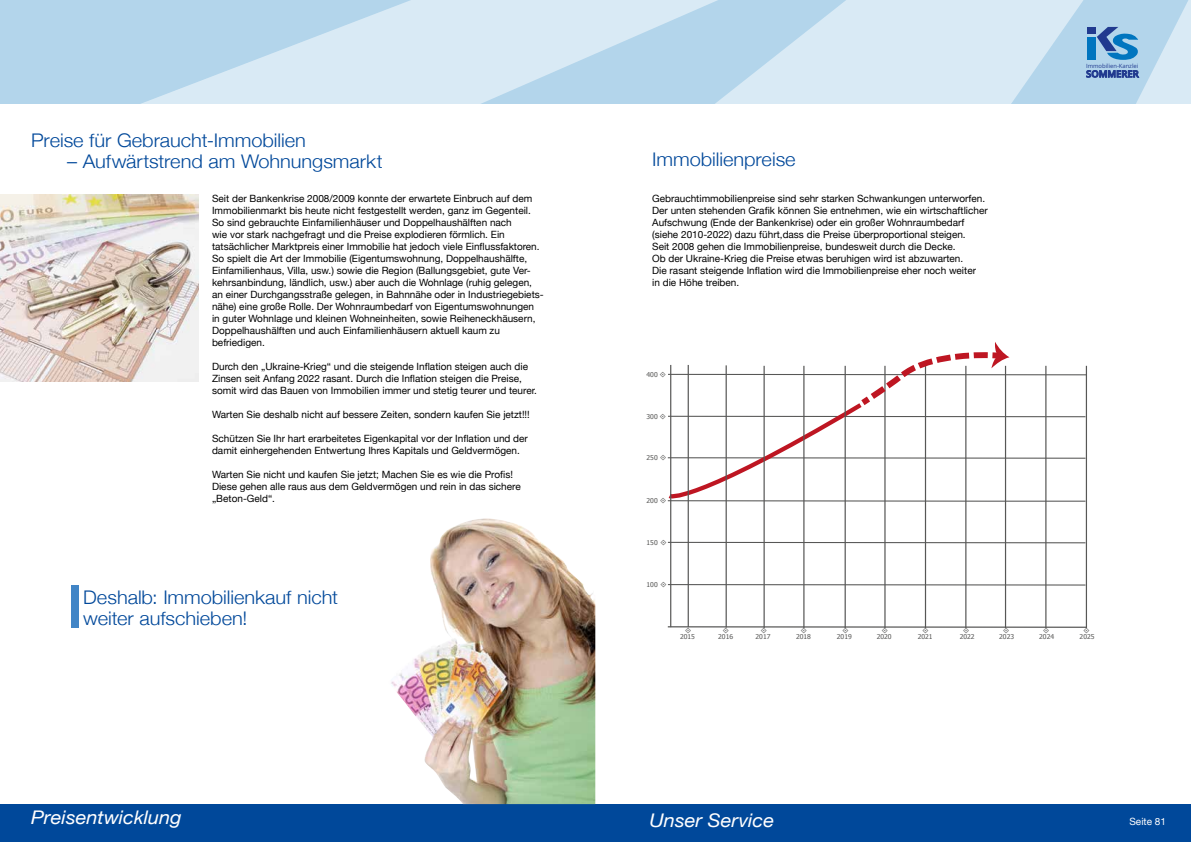
<style>
.page{position:relative;width:1191px;height:842px;background:#fff}
.page>*{position:absolute;margin:0;border:0;box-sizing:border-box;transform-origin:0 0}
.t1{font:300 18.8px/21px "Helvetica Neue";letter-spacing:-.005em;color:#00489a;scale:1.06 1}
.t2{font:italic 18.8px "Helvetica Neue";color:#fff;scale:1.06 1}
.t3{font:10px/12px "Helvetica Neue";color:#000}
.t4{font:10px "Helvetica Neue";color:#fff}
.t5{font:600 9.4px "Open Sans";color:#213a8f}
.t6{font:6.7px "Tahoma";color:#575756}
.t7{font:5.8px "Open Sans";color:#213a8f}
</style>
<div class="page">
<svg style="left:0;top:0;width:384px;height:104px;background:#bddaed"></svg>
<svg style="left:384px;top:0;width:438px;height:104px;background:#c9e1f0"></svg>
<svg style="left:822px;top:0;width:368px;height:104px;background:#c8e0f0"></svg>
<div style="left:0;top:804px;width:1191px;height:38px;background:#00489a"></div>
<img style="left:0;top:195px;width:199px;height:187px">
<div style="left:72px;top:585px;width:7px;height:43px;background:#4185c6"></div>
<img style="left:391px;top:518px;width:204px;height:286px">
<hr style="left:670px;top:365px;width:1px;height:262px;background:#575756">
<hr style="left:687px;top:365px;width:2px;height:262px;background:#575756">
<hr style="left:725px;top:365px;width:2px;height:263px;background:#575756">
<hr style="left:763px;top:366px;width:1px;height:262px;background:#575756">
<hr style="left:803px;top:366px;width:1px;height:262px;background:#575756">
<hr style="left:844px;top:366px;width:1px;height:262px;background:#575756">
<hr style="left:884px;top:366px;width:1px;height:262px;background:#575756">
<hr style="left:1005px;top:366px;width:1px;height:262px;background:#575756">
<hr style="left:1045px;top:366px;width:1px;height:262px;background:#575756">
<hr style="left:1085px;top:366px;width:2px;height:262px;background:#575756">
<hr style="left:925px;top:366px;width:1px;height:262px;background:#575756">
<hr style="left:965px;top:366px;width:1px;height:262px;background:#575756">
<svg style="left:667px;top:582px;width:419px;height:5px"></svg>
<svg style="left:667px;top:539px;width:419px;height:6px"></svg>
<svg style="left:667px;top:342px;width:420px;height:164px"></svg>
<svg style="left:667px;top:626px;width:419px;height:2px"></svg>
<p class="t7" style="left:1086px;top:61px;width:54px">Immobilien-Kanzlei</p>
<h1 class="t1" style="left:31px;top:128px;width:261px">Preise für Gebraucht-Immobilien</h1>
<h1 class="t1" style="left:67px;top:149px;width:299px">– Aufwärtstrend am Wohnungsmarkt</h1>
<p class="t3" style="left:212px;top:193px;width:333px">Seit der Bankenkrise 2008/2009 konnte der erwartete Einbruch auf dem Immobilienmarkt bis heute nicht festgestellt werden, ganz im Gegenteil.<br>So sind gebrauchte Einfamilienhäuser und Doppelhaushälften nach<br>wie vor stark nachgefragt und die Preise explodieren förmlich. Ein tatsächlicher Marktpreis einer Immobilie hat jedoch viele Einflussfaktoren.<br>So spielt die Art der Immobilie (Eigentumswohnung, Doppelhaushälfte, Einfamilienhaus, Villa, usw.) sowie die Region (Ballungsgebiet, gute Ver&shy;kehrsanbindung, ländlich, usw.) aber auch die Wohnlage (ruhig gelegen, an einer Durchgangsstraße gelegen, in Bahnnähe oder in Industriegebiets&shy;nähe) eine große Rolle. Der Wohnraumbedarf von Eigentumswohnungen in guter Wohnlage und kleinen Wohneinheiten, sowie Reiheneckhäusern, Doppelhaushälften und auch Einfamilienhäusern aktuell kaum zu befriedigen.</p>
<p class="t3" style="left:212px;top:361px;width:326px">Durch den „Ukraine-Krieg“ und die steigende Inflation steigen auch die<br>Zinsen seit Anfang 2022 rasant. Durch die Inflation steigen die Preise, somit wird das Bauen von Immobilien immer und stetig teurer und teurer.</p>
<p class="t3" style="left:212px;top:409px;width:319px">Warten Sie deshalb nicht auf bessere Zeiten, sondern kaufen Sie jetzt!!!</p>
<p class="t3" style="left:212px;top:433px;width:317px">Schützen Sie Ihr hart erarbeitetes Eigenkapital vor der Inflation und der damit einhergehenden Entwertung Ihres Kapitals und Geldvermögen.</p>
<p class="t3" style="left:212px;top:469px;width:310px">Warten Sie nicht und kaufen Sie jetzt; Machen Sie es wie die Profis!<br>Diese gehen alle raus aus dem Geldvermögen und rein in das sichere „Beton-Geld“.</p>
<h1 class="t1" style="left:83px;top:586px;width:242px">Deshalb: Immobilienkauf nicht weiter aufschieben!</h1>
<h1 class="t1" style="left:652px;top:147px;width:137px">Immobilienpreise</h1>
<p class="t3" style="left:652px;top:193px;width:337px">Gebrauchtimmobilienpreise sind sehr starken Schwankungen unterworfen.<br>Der unten stehenden Grafik können Sie entnehmen, wie ein wirtschaftlicher Aufschwung (Ende der Bankenkrise) oder ein großer Wohnraumbedarf (siehe 2010-2022) dazu führt,dass die Preise überproportional steigen.<br>Seit 2008 gehen die Immobilienpreise, bundesweit durch die Decke.<br>Ob der Ukraine-Krieg die Preise etwas beruhigen wird ist abzuwarten.<br>Die rasant steigende Inflation wird die Immobilienpreise eher noch weiter<br>in die Höhe treiben.</p>
<p class="t6" style="left:646px;top:370px;width:13px">400</p>
<p class="t6" style="left:646px;top:412px;width:13px">300</p>
<p class="t6" style="left:646px;top:453px;width:13px">250</p>
<p class="t6" style="left:646px;top:496px;width:13px">200</p>
<p class="t6" style="left:646px;top:538px;width:13px">150</p>
<p class="t6" style="left:646px;top:580px;width:13px">100</p>
<p class="t5" style="left:1086px;top:67px;width:54px">SOMMERER</p>
<p class="t6" style="left:680px;top:632px;width:16px">2015</p>
<p class="t6" style="left:718px;top:632px;width:16px">2016</p>
<p class="t6" style="left:755px;top:632px;width:16px">2017</p>
<p class="t6" style="left:796px;top:632px;width:16px">2018</p>
<p class="t6" style="left:837px;top:632px;width:16px">2019</p>
<p class="t6" style="left:876px;top:632px;width:16px">2020</p>
<p class="t6" style="left:917px;top:632px;width:16px">2021</p>
<p class="t6" style="left:959px;top:632px;width:16px">2022</p>
<p class="t6" style="left:999px;top:632px;width:16px">2023</p>
<p class="t6" style="left:1039px;top:632px;width:16px">2024</p>
<p class="t6" style="left:1079px;top:632px;width:16px">2025</p>
<h1 class="t2" style="left:31px;top:804px;width:143px">Preisentwicklung</h1>
<h1 class="t2" style="left:649px;top:807px;width:119px">Unser Service</h1>
<p class="t4" style="left:1129px;top:814px;width:38px">Seite 81</p>
</div>
